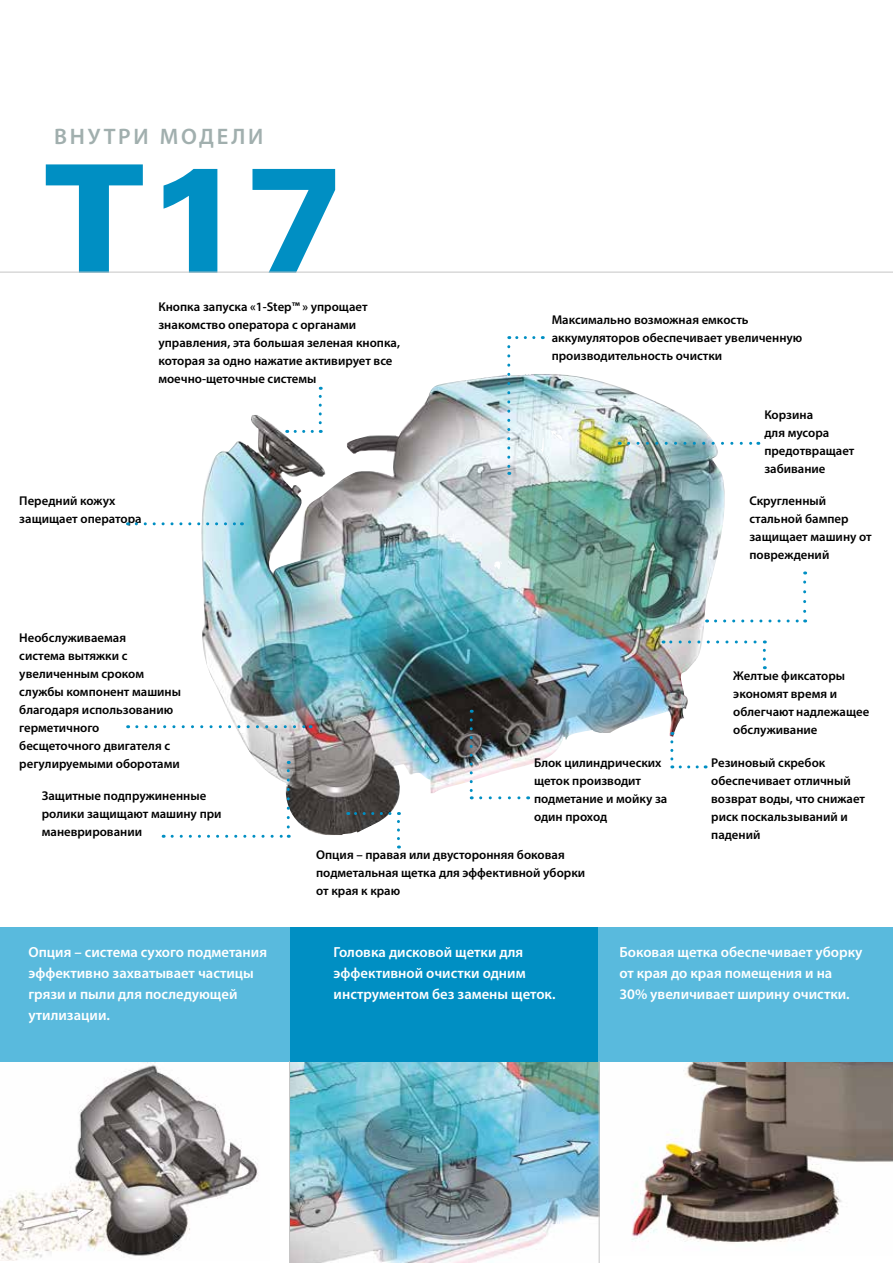
<style>
.page{position:relative;width:893px;height:1263px;background:#fff}
.page>*{position:absolute;margin:0;border:0;box-sizing:border-box;transform-origin:0 0}
.t1{font:900 150px "Univers";color:#008fc3}
.t2{font:600 22.5px "Myriad Pro";letter-spacing:.12em;color:#a1afae}
.t3{font:600 14.7px/21px "Myriad Pro";color:#fff}
.t4{font:600 12.75px/18px "Myriad Pro";color:#000}
</style>
<div class="page">
<img style="left:201px;top:374px;width:527px;height:463px">
<img style="left:631px;top:1062px;width:261px;height:180px">
<img style="left:290px;top:1062px;width:309px;height:201px">
<img style="left:0;top:1062px;width:259px;height:199px">
<div style="left:0;top:928px;width:292px;height:134px;background:#59badd"></div>
<div style="left:290px;top:928px;width:309px;height:134px;background:#008fc3"></div>
<div style="left:599px;top:928px;width:294px;height:134px;background:#59badd"></div>
<hr style="left:599px;top:1061px;width:1px;height:202px;background:#c6c6c6">
<hr style="left:289px;top:1061px;width:1px;height:202px;background:#c6c6c6">
<svg style="left:509px;top:336px;width:25px;height:3px"></svg>
<svg style="left:507px;top:347px;width:3px;height:128px"></svg>
<svg style="left:295px;top:430px;width:26px;height:3px"></svg>
<svg style="left:319px;top:387px;width:3px;height:36px"></svg>
<svg style="left:763px;top:640px;width:3px;height:19px"></svg>
<svg style="left:663px;top:640px;width:92px;height:3px"></svg>
<svg style="left:397px;top:812px;width:3px;height:27px"></svg>
<svg style="left:348px;top:812px;width:42px;height:3px"></svg>
<svg style="left:670px;top:742px;width:3px;height:26px"></svg>
<svg style="left:680px;top:765px;width:26px;height:3px"></svg>
<svg style="left:470px;top:720px;width:3px;height:79px"></svg>
<svg style="left:481px;top:796px;width:48px;height:3px"></svg>
<svg style="left:715px;top:619px;width:91px;height:3px"></svg>
<svg style="left:803px;top:571px;width:3px;height:40px"></svg>
<svg style="left:172px;top:835px;width:117px;height:3px"></svg>
<svg style="left:287px;top:761px;width:3px;height:66px"></svg>
<svg style="left:136px;top:522px;width:106px;height:3px"></svg>
<svg style="left:629px;top:442px;width:130px;height:3px"></svg>
<svg style="left:137px;top:725px;width:174px;height:3px"></svg>
<hr style="left:0;top:272px;width:893px;height:1px;background:#c6c6c6">
<hr style="left:892px;top:928px;width:1px;height:335px;background:#008fc3">
<h2 class="t2" style="left:54px;top:122px;width:211px">ВНУТРИ МОДЕЛИ</h2>
<h1 class="t1" style="left:44px;top:126px;width:302px">T17</h1>
<p class="t4" style="left:158px;top:297px;width:243px">Кнопка запуска «1-Step™ » упрощает знакомство оператора с органами управления, эта большая зеленая кнопка, которая за одно нажатие активирует все моечно-щеточные системы</p>
<p class="t4" style="left:19px;top:491px;width:124px">Передний кожух защищает оператора</p>
<p class="t4" style="left:19px;top:628px;width:163px">Необслуживаемая<br>система вытяжки с увеличенным сроком службы компонент машины благодаря использованию герметичного бесщеточного двигателя с регулируемыми оборотами</p>
<p class="t4" style="left:42px;top:787px;width:181px">Защитные подпружиненные ролики защищают машину при маневрировании</p>
<p class="t4" style="left:552px;top:311px;width:252px">Максимально возможная емкость аккумуляторов обеспечивает увеличенную производительность очистки</p>
<p class="t4" style="left:534px;top:753px;width:135px">Блок цилиндрических щеток производит подметание и мойку за один проход</p>
<p class="t4" style="left:764px;top:406px;width:92px">Корзина<br>для мусора предотвращает забивание</p>
<p class="t4" style="left:749px;top:491px;width:124px">Скругленный стальной бампер защищает машину от повреждений</p>
<p class="t4" style="left:733px;top:666px;width:138px">Желтые фиксаторы экономят время и облегчают надлежащее обслуживание</p>
<p class="t4" style="left:711px;top:753px;width:155px">Резиновый скребок обеспечивает отличный возврат воды, что снижает риск поскальзываний и падений</p>
<p class="t4" style="left:316px;top:845px;width:270px">Опция – правая или двусторонняя боковая подметальная щетка для эффективной уборки от края к краю</p>
<p class="t3" style="left:28px;top:941px;width:240px">Опция – система сухого подметания эффективно захватывает частицы грязи и пыли для последующей утилизации.</p>
<p class="t3" style="left:334px;top:941px;width:223px">Головка дисковой щетки для эффективной очистки одним инструментом без замены щеток.</p>
<p class="t3" style="left:619px;top:941px;width:245px">Боковая щетка обеспечивает уборку от края до края помещения и на<br>30% увеличивает ширину очистки.</p>
</div>
